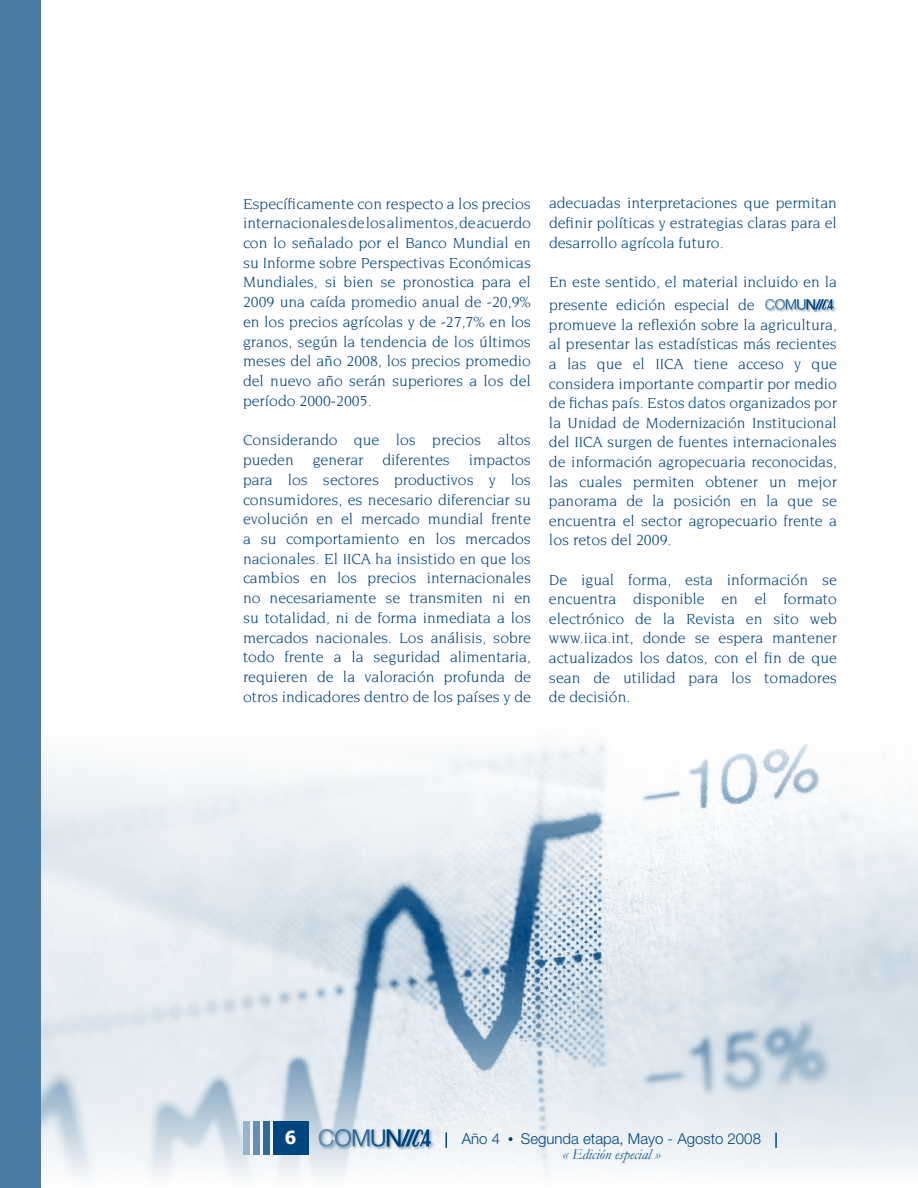
<style>
.page{position:relative;width:918px;height:1188px;background:#fff}
.page>*{position:absolute;margin:0;border:0;box-sizing:border-box;transform-origin:0 0}
.t1{font:700 18px "Tahoma";color:#fff}
.t2{font:15.75px/19.8px "Novarese";color:#00457c;text-align:justify}
.t3{font:300 15px "Helvetica Neue";color:#00457c}
.t4{font:italic 15px "Garamond";color:#00457c}
</style>
<div class="page">
<img style="left:40px;top:680px;width:878px;height:508px">
<svg style="left:765px;top:299px;width:71px;height:13px"></svg>
<div style="left:0;top:0;width:40px;height:1188px;background:#4d7da3"></div>
<img style="left:318px;top:1128px;width:15px;height:24px">
<img style="left:333px;top:1128px;width:23px;height:24px">
<img style="left:351px;top:1128px;width:19px;height:23px">
<img style="left:370px;top:1128px;width:20px;height:24px">
<img style="left:386px;top:1128px;width:13px;height:23px">
<img style="left:399px;top:1128px;width:12px;height:23px">
<img style="left:411px;top:1128px;width:17px;height:24px">
<img style="left:418px;top:1128px;width:17px;height:23px">
<svg style="left:319px;top:1129px;width:112px;height:18px;background:#85a5bf"></svg>
<div style="left:273px;top:1121px;width:36px;height:34px;background:#00457c"></div>
<div style="left:263px;top:1121px;width:7px;height:34px;background:#336a96"></div>
<div style="left:253px;top:1121px;width:7px;height:34px;background:#668fb0"></div>
<div style="left:243px;top:1121px;width:7px;height:34px;background:#99b5cb"></div>
<svg style="left:509px;top:1137px;width:4px;height:4px"></svg>
<svg style="left:445px;top:1132px;width:2px;height:16px"></svg>
<svg style="left:775px;top:1133px;width:2px;height:15px"></svg>
<p class="t2" style="left:243px;top:193px;width:290px">Específicamente con respecto a los precios internacionales de los alimentos, de acuerdo con lo señalado por el Banco Mundial en su Informe sobre Perspectivas Económicas Mundiales, si bien se pronostica para el 2009 una caída promedio anual de -20,9% en los precios agrícolas y de -27,7% en los granos, según la tendencia de los últimos meses del año 2008, los precios promedio del nuevo año serán superiores a los del período 2000-2005.</p>
<p class="t2" style="left:243px;top:430px;width:290px">Considerando que los precios altos pueden generar diferentes impactos para los sectores productivos y los consumidores, es necesario diferenciar su evolución en el mercado mundial frente a su comportamiento en los mercados nacionales. El IICA ha insistido en que los cambios en los precios internacionales no necesariamente se transmiten ni en su totalidad, ni de forma inmediata a los mercados nacionales. Los análisis, sobre todo frente a la seguridad alimentaria, requieren de la valoración profunda de otros indicadores dentro de los países y de</p>
<p class="t2" style="left:549px;top:193px;width:290px">adecuadas interpretaciones que permitan definir políticas y estrategias claras para el desarrollo agrícola futuro.</p>
<p class="t2" style="left:549px;top:270px;width:289px;line-height:23.4px">En este sentido, el material incluido en la presente edición especial de</p>
<p class="t2" style="left:549px;top:315px;width:290px">promueve la reflexión sobre la agricultura, al presentar las estadísticas más recientes a las que el IICA tiene acceso y que considera importante compartir por medio de fichas país. Estos datos organizados por la Unidad de Modernización Institucional del IICA surgen de fuentes internacionales de información agropecuaria reconocidas, las cuales permiten obtener un mejor panorama de la posición en la que se encuentra el sector agropecuario frente a los retos del 2009.</p>
<p class="t2" style="left:549px;top:569px;width:290px">De igual forma, esta información se encuentra disponible en el formato electrónico de la Revista en sito web www.iica.int, donde se espera mantener actualizados los datos, con el fin de que sean de utilidad para los tomadores de decisión.</p>
<p class="t1" style="left:285px;top:1126px;width:13px">6</p>
<p class="t3" style="left:462px;top:1130px;width:40px">Año 4</p>
<p class="t3" style="left:521px;top:1130px;width:242px">Segunda etapa, Mayo - Agosto 2008</p>
<p class="t4" style="left:563px;top:1145px;width:99px">« Edición especial »</p>
</div>
